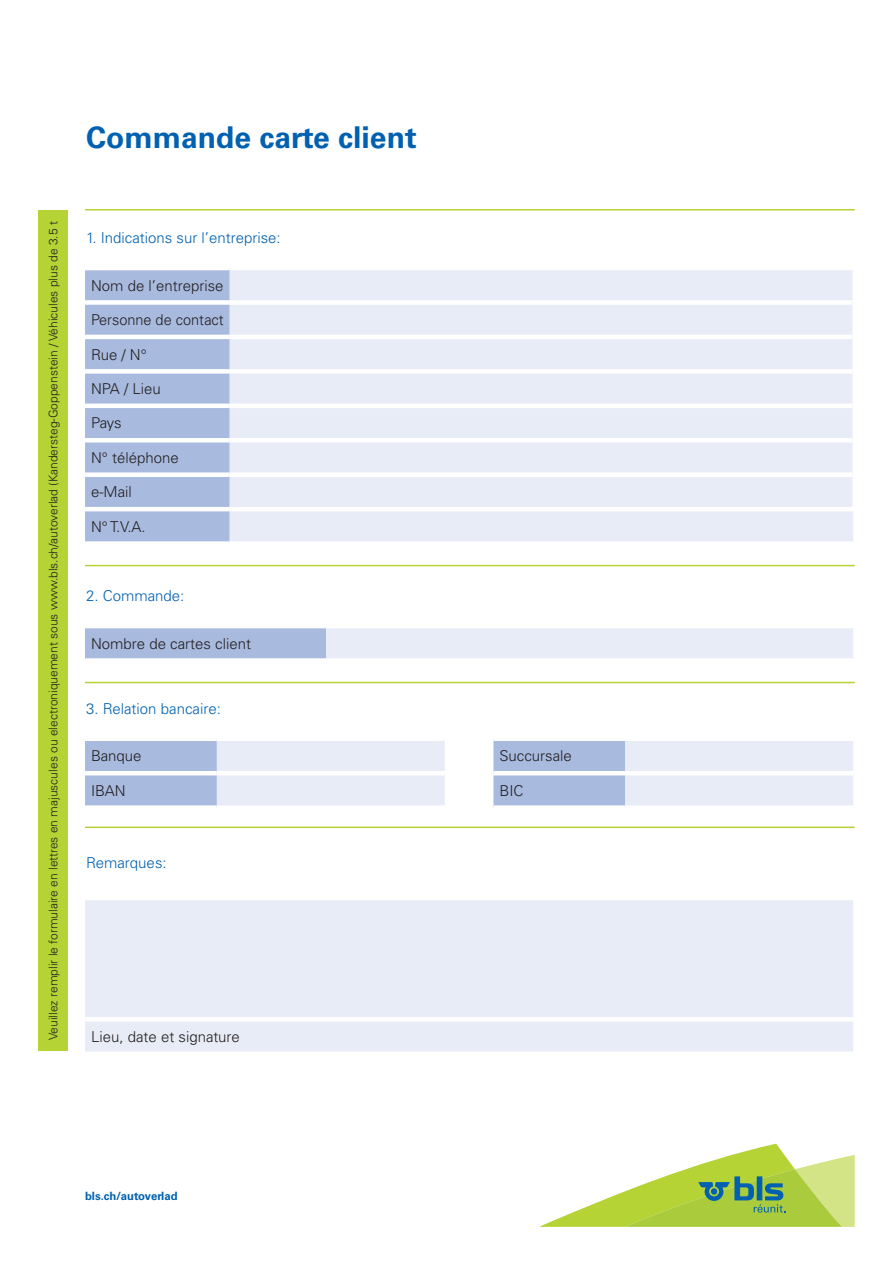
<style>
.page{position:relative;width:893px;height:1263px;background:#fff}
.page>*{position:absolute;margin:0;border:0;box-sizing:border-box;transform-origin:0 0}
.t1{font:700 30px "Univers LT Std";color:#0161b0}
.t2{font:300 15px "Univers LT Std";color:#231f20}
.t3{font:300 15px "Univers LT Std";color:#0161b0}
.t4{font:300 12px "Univers LT Std";color:#231f20}
.t5{font:700 11.4px "Univers LT Std";color:#0161b0}
</style>
<div class="page">
<svg style="left:540px;top:1144px;width:315px;height:83px"></svg>
<div style="left:85px;top:270px;width:145px;height:271px;background:#a9badf"></div>
<div style="left:230px;top:270px;width:623px;height:271px;background:#e8ecf6"></div>
<hr style="left:852px;top:270px;width:2px;height:32px;background:#fff">
<hr style="left:852px;top:302px;width:2px;height:35px;background:#fff">
<hr style="left:852px;top:337px;width:2px;height:34px;background:#fff">
<hr style="left:852px;top:371px;width:2px;height:35px;background:#fff">
<hr style="left:852px;top:406px;width:2px;height:34px;background:#fff">
<hr style="left:852px;top:440px;width:2px;height:35px;background:#fff">
<hr style="left:852px;top:475px;width:2px;height:32px;background:#fff">
<div style="left:85px;top:300px;width:145px;height:5px;background:#fff"></div>
<div style="left:230px;top:300px;width:622px;height:5px;background:#fff"></div>
<hr style="left:85px;top:335px;width:145px;height:4px;background:#fff">
<hr style="left:230px;top:335px;width:622px;height:4px;background:#fff">
<div style="left:85px;top:369px;width:145px;height:5px;background:#fff"></div>
<div style="left:230px;top:369px;width:622px;height:5px;background:#fff"></div>
<hr style="left:85px;top:404px;width:145px;height:4px;background:#fff">
<hr style="left:230px;top:404px;width:622px;height:4px;background:#fff">
<hr style="left:85px;top:438px;width:145px;height:4px;background:#fff">
<hr style="left:230px;top:438px;width:622px;height:4px;background:#fff">
<div style="left:85px;top:472px;width:145px;height:5px;background:#fff"></div>
<div style="left:230px;top:472px;width:622px;height:5px;background:#fff"></div>
<hr style="left:85px;top:507px;width:145px;height:4px;background:#fff">
<hr style="left:230px;top:507px;width:624px;height:4px;background:#fff">
<div style="left:85px;top:626px;width:242px;height:34px;background:#a9badf"></div>
<div style="left:327px;top:626px;width:527px;height:34px;background:#e8ecf6"></div>
<hr style="left:853px;top:628px;width:2px;height:30px;background:#fff">
<hr style="left:85px;top:624px;width:242px;height:4px;background:#fff">
<hr style="left:327px;top:624px;width:528px;height:4px;background:#fff">
<div style="left:85px;top:658px;width:242px;height:5px;background:#fff"></div>
<div style="left:327px;top:658px;width:528px;height:5px;background:#fff"></div>
<svg style="left:85px;top:741px;width:360px;height:64px;background:#d0d9ed"></svg>
<hr style="left:85px;top:771px;width:132px;height:4px;background:#fff">
<hr style="left:217px;top:771px;width:228px;height:4px;background:#fff">
<div style="left:85px;top:900px;width:768px;height:151px;background:#e8ecf6"></div>
<hr style="left:85px;top:1017px;width:768px;height:4px;background:#fff">
<svg style="left:493px;top:741px;width:360px;height:64px;background:#d1daed"></svg>
<hr style="left:493px;top:771px;width:132px;height:4px;background:#fff">
<hr style="left:625px;top:771px;width:228px;height:4px;background:#fff">
<hr style="left:85px;top:565px;width:770px;height:1px;background:#b5d334">
<hr style="left:85px;top:209px;width:770px;height:1px;background:#b5d334">
<hr style="left:85px;top:682px;width:770px;height:1px;background:#b5d334">
<hr style="left:85px;top:826px;width:770px;height:2px;background:#b5d334">
<div style="left:38px;top:210px;width:30px;height:841px;background:#b5d334"></div>
<p class="t1" style="left:86px;top:120px;width:332px">Commande carte client</p>
<p class="t4" style="left:46px;top:1040px;width:820px;rotate:-90deg">Veuillez remplir le formulaire en lettres en majuscules ou electroniquement sous www.bls.ch/autoverlad (Kandersteg-Goppenstein / Véhicules plus de 3.5 t</p>
<p class="t3" style="left:86px;top:229px;width:196px">1. Indications sur l’entreprise:</p>
<p class="t2" style="left:91px;top:276px;width:134px">Nom de l’entreprise</p>
<p class="t2" style="left:91px;top:311px;width:134px">Personne de contact</p>
<p class="t2" style="left:91px;top:345px;width:57px">Rue / N°</p>
<p class="t2" style="left:91px;top:380px;width:71px">NPA / Lieu</p>
<p class="t2" style="left:91px;top:414px;width:32px">Pays</p>
<p class="t2" style="left:91px;top:448px;width:89px">N° téléphone</p>
<p class="t2" style="left:91px;top:483px;width:42px">e-Mail</p>
<p class="t2" style="left:91px;top:517px;width:56px">N° T.V.A.</p>
<p class="t3" style="left:86px;top:587px;width:100px">2. Commande:</p>
<p class="t2" style="left:91px;top:634px;width:162px">Nombre de cartes client</p>
<p class="t3" style="left:86px;top:699px;width:136px">3. Relation bancaire:</p>
<p class="t2" style="left:91px;top:747px;width:52px">Banque</p>
<p class="t2" style="left:91px;top:781px;width:36px">IBAN</p>
<p class="t3" style="left:86px;top:854px;width:82px">Remarques:</p>
<p class="t2" style="left:91px;top:1027px;width:150px">Lieu, date et signature</p>
<p class="t5" style="left:85px;top:1190px;width:94px">bls.ch/autoverlad</p>
<p class="t2" style="left:499px;top:747px;width:74px">Succursale</p>
<p class="t2" style="left:499px;top:781px;width:26px">BIC</p>
</div>
